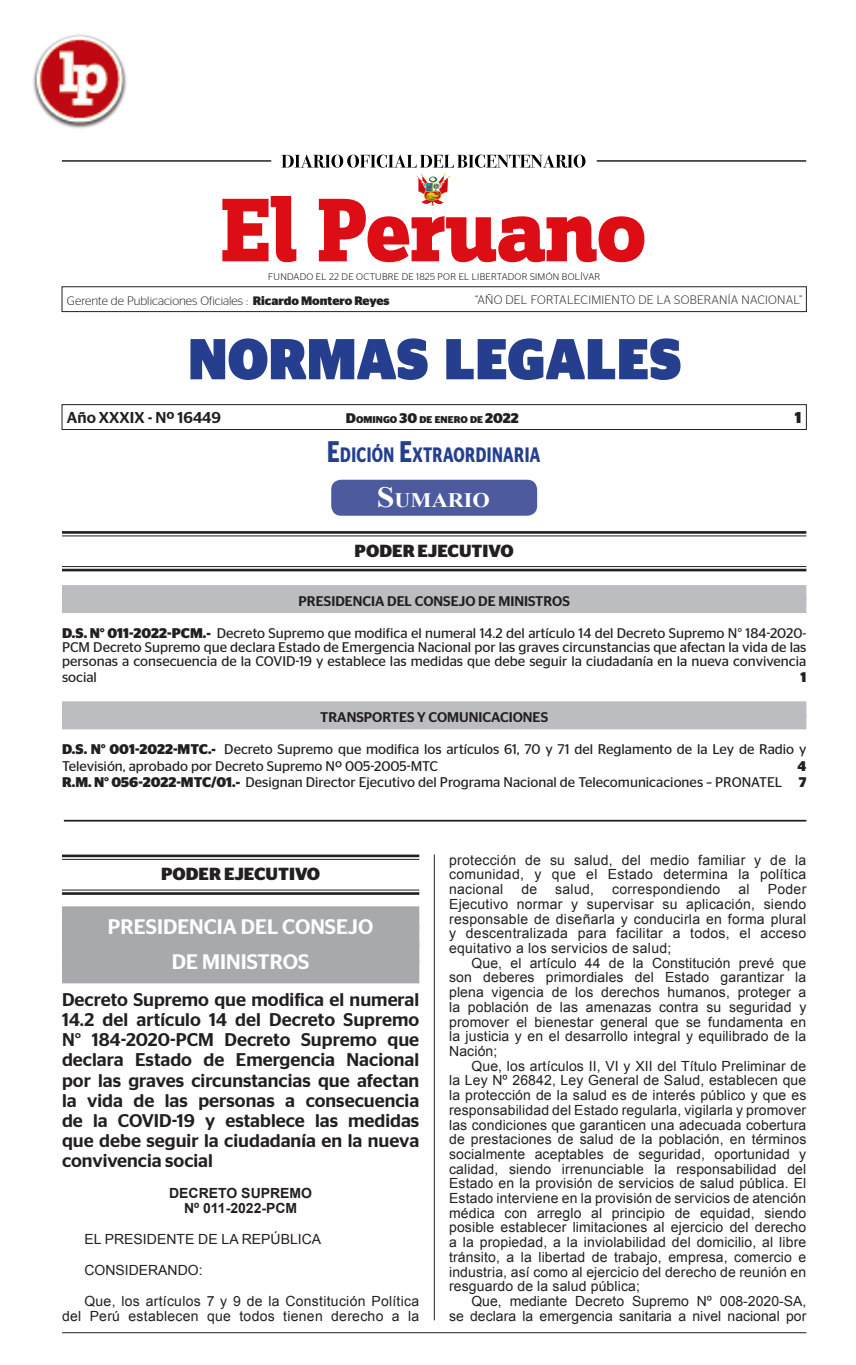
<style>
.page{position:relative;width:856px;height:1365px;background:#fff}
.page>*{position:absolute;margin:0;border:0;box-sizing:border-box;transform-origin:0 0}
.t1{font:900 57.4px "Stag Sans";color:#253f8e;scale:.92 1}
.t2{font:500 21px/35px "Stag Sans";color:#fff;text-align:center}
.t3{font:600 20.82px "Stag Sans";letter-spacing:.03em;color:#253f8e;scale:.73 1}
.t4{font:700 20.65px "Times New Roman";color:#fff;scale:1.08 1}
.t5{font:500 18.38px/20.1px "Stag Sans";color:#231f20;text-align:justify}
.t6{font:700 17.5px "Stag Sans";color:#231f20}
.t7{font:500 15.75px "Stag Sans";color:#231f20}
.t8{font:700 15.75px "Stag Sans";color:#231f20}
.t9{font:14px/14.7px "Arial";letter-spacing:.01em;color:#231f20;text-align:justify}
.t10{font:14px/14px "Stag Sans";color:#231f20;text-align:justify}
.t11{font:500 14px "Stag Sans";color:#231f20}
.t12{font:700 14px/14.7px "Arial";color:#231f20;text-align:center}
.t13{font:700 14px "Stag Sans";color:#231f20}
.t14{font:300 12.25px "Stag Sans";color:#231f20}
.t15{font:300 12.25px "Stag Sans";letter-spacing:.02em;color:#231f20}
.t16{font:700 9.8px "Stag Sans";color:#231f20}
.t17{font:300 9.62px "Stag Sans";letter-spacing:.03em;color:#000}
.t18{font:300 9.1px "Stag Sans";letter-spacing:.03em;color:#000}
.s1{font-weight:700}
.s2{font-size:14px}
.s3{font-size:29.75px}
.s4{font-size:29.4px}
</style>
<div class="page">
<hr style="left:62px;top:1332px;width:744px;height:1px;background:#231f20">
<div style="left:62px;top:404px;width:744px;height:25px;border:1px solid #231f20"></div>
<div style="left:62px;top:286px;width:744px;height:26px;border:1px solid #231f20"></div>
<hr style="left:62px;top:160px;width:209px;height:2px;background:#000">
<hr style="left:597px;top:160px;width:209px;height:2px;background:#000">
<img style="left:416px;top:173px;width:35px;height:23px">
<svg style="left:222px;top:196px;width:422px;height:66px"></svg>
<svg style="left:281px;top:155px;width:304px;height:13px"></svg>
<hr style="left:434px;top:854px;width:1px;height:466px;background:#231f20">
<div style="left:331px;top:479px;width:206px;height:36px;background:#4d5a9e;border-radius:10px"></div>
<hr style="left:62px;top:531px;width:744px;height:2px;background:#231f20">
<hr style="left:62px;top:535px;width:744px;height:1px;background:#231f20">
<hr style="left:62px;top:566px;width:744px;height:1px;background:#231f20">
<hr style="left:62px;top:568px;width:744px;height:3px;background:#231f20">
<div style="left:62px;top:585px;width:744px;height:15px;background:#bcbdc0"></div>
<div style="left:62px;top:597px;width:744px;height:16px;background:#bcbdc0"></div>
<div style="left:62px;top:701px;width:744px;height:16px;background:#bcbdc0"></div>
<div style="left:62px;top:713px;width:744px;height:16px;background:#bcbdc0"></div>
<hr style="left:64px;top:819px;width:742px;height:2px;background:#231f20">
<hr style="left:62px;top:854px;width:357px;height:3px;background:#231f20">
<hr style="left:62px;top:858px;width:357px;height:1px;background:#231f20">
<hr style="left:62px;top:889px;width:357px;height:1px;background:#231f20">
<hr style="left:62px;top:892px;width:357px;height:2px;background:#231f20">
<div style="left:62px;top:906px;width:357px;height:23px;background:#a8a9ad"></div>
<div style="left:62px;top:925px;width:357px;height:23px;background:#a8a9ad"></div>
<div style="left:62px;top:941px;width:357px;height:23px;background:#a8a9ad"></div>
<div style="left:62px;top:960px;width:357px;height:23px;background:#a8a9ad"></div>
<img style="left:33px;top:34px;width:94px;height:95px">
<p class="t17" style="left:268px;top:271px;width:333px">FUNDADO EL 22 DE OCTUBRE DE 1825 POR EL LIBERTADOR SIMÓN BOLÍVAR</p>
<p class="t18" style="left:311px;top:272px;width:279px">FUNDADO EL 22 DE OCTUBRE DE 1825 POR EL LIBERTADOR SIMÓN</p>
<p class="t15" style="left:475px;top:292px;width:329px">“AÑO DEL FORTALECIMIENTO DE LA SOBERANÍA NACIONAL”</p>
<p class="t14" style="left:67px;top:294px;width:324px">GERENTE DE PUBLICACIONES OFICIALES : <span class="s1">Ricardo Montero Reyes</span></p>
<h1 class="t1" style="left:188px;top:326px;width:538px">NORMAS LEGALES</h1>
<p class="t7" style="left:67px;top:408px;width:155px">Año XXXIX - Nº 16449</p>
<p class="t16" style="left:346px;top:413px;width:174px"><span class="s2">D</span>OMINGO <span class="s2">30</span> DE ENERO DE <span class="s2">2022</span></p>
<p class="t8" style="left:794px;top:408px;width:8px">1</p>
<h3 class="t3" style="left:327px;top:442px;width:293px"><span class="s3">E</span>DICIÓN <span class="s3">E</span>XTRAORDINARIA</h3>
<h3 class="t4" style="left:377px;top:486px;width:106px"><span class="s4">S</span>UMARIO</h3>
<p class="t6" style="left:354px;top:540px;width:161px">PODER EJECUTIVO</p>
<p class="t11" style="left:298px;top:593px;width:273px">PRESIDENCIA DEL CONSEJO DE MINISTROS</p>
<p class="t10" style="left:62px;top:625px;width:746px"><span class="s1">D.S. N° 011-2022-PCM.-</span> Decreto Supremo que modifica el numeral 14.2 del artículo 14 del Decreto Supremo N° 184-2020- PCM Decreto Supremo que declara Estado de Emergencia Nacional por las graves circunstancias que afectan la vida de las personas a consecuencia de la COVID-19 y establece las medidas que debe seguir la ciudadanía en la nueva convivencia</p>
<p class="t10" style="left:62px;top:670px;width:36px">social</p>
<p class="t13" style="left:800px;top:669px;width:7px">1</p>
<p class="t11" style="left:320px;top:709px;width:229px">TRANSPORTES Y COMUNICACIONES</p>
<p class="t10" style="left:62px;top:740px;width:746px;line-height:16.8px"><span class="s1">D.S. N° 001-2022-MTC.-</span> Decreto Supremo que modifica los artículos 61, 70 y 71 del Reglamento de la Ley de Radio y<br>Televisión, aprobado por Decreto Supremo Nº 005-2005-MTC</p>
<p class="t10" style="left:62px;top:757px;width:746px;line-height:16.8px;text-align:right"><span class="s1">4<br>R.M. N° 056-2022-MTC/01.-</span> Designan Director Ejecutivo del Programa Nacional de Telecomunicaciones – PRONATEL <span class="s1">7</span></p>
<p class="t6" style="left:161px;top:863px;width:161px">PODER EJECUTIVO</p>
<h2 class="t2" style="left:108px;top:909px;width:267px">PRESIDENCIA DEL CONSEJO<br>DE MINISTROS</h2>
<p class="t5" style="left:62px;top:989px;width:359px">Decreto Supremo que modifica el numeral 14.2 del artículo 14 del Decreto Supremo N° 184-2020-PCM Decreto Supremo que declara Estado de Emergencia Nacional por las graves circunstancias que afectan la vida de las personas a consecuencia de la COVID-19 y establece las medidas que debe seguir la ciudadanía en la nueva convivencia social</p>
<p class="t12" style="left:169px;top:1186px;width:144px">DECRETO SUPREMO<br>Nº 011-2022-PCM</p>
<p class="t9" style="left:84px;top:1231px;width:238px">EL PRESIDENTE DE LA REPÚBLICA</p>
<p class="t9" style="left:84px;top:1262px;width:120px">CONSIDERANDO:</p>
<p class="t9" style="left:62px;top:1294px;width:359px;text-align:right">Que, los artículos 7 y 9 de la Constitución Política del Perú establecen que todos tienen derecho a la</p>
<p class="t9" style="left:449px;top:852px;width:359px">protección de su salud, del medio familiar y de la comunidad, y que el Estado determina la política nacional</p>
<p class="t9" style="left:449px;top:882px;width:359px;text-indent:319px">Poder Ejecutivo normar y supervisar su aplicación, siendo responsable de diseñarla y conducirla en forma plural y descentralizada para facilitar a todos, el acceso equitativo a los servicios de salud;</p>
<p class="t9" style="left:449px;top:955px;width:359px;text-indent:22px">Que, el artículo 44 de la Constitución prevé que son deberes primordiales del Estado garantizar la plena vigencia de los derechos humanos, proteger a la población de las amenazas contra su seguridad y promover el bienestar general que se fundamenta en la justicia y en el desarrollo integral y equilibrado de la Nación;</p>
<p class="t9" style="left:449px;top:1058px;width:359px;text-indent:22px">Que, los artículos II, VI y XII del Título Preliminar de la Ley Nº 26842, Ley General de Salud, establecen que la protección de la salud es de interés público y que es responsabilidad del Estado regularla, vigilarla y promover las condiciones que garanticen una adecuada cobertura de prestaciones de salud de la población, en términos socialmente aceptables de seguridad, oportunidad y calidad, siendo irrenunciable la responsabilidad del Estado en la provisión de servicios de salud pública. El Estado interviene en la provisión de servicios de atención médica con arreglo al principio de equidad, siendo posible establecer limitaciones al ejercicio del derecho a la propiedad, a la inviolabilidad del domicilio, al libre tránsito, a la libertad de trabajo, empresa, comercio e industria, así como al ejercicio del derecho de reunión en resguardo de la salud pública;</p>
<p class="t9" style="left:449px;top:1293px;width:359px;text-align:right">Que, mediante Decreto Supremo Nº 008-2020-SA,<br>se declara la emergencia sanitaria a nivel nacional por</p>
<p class="t9" style="left:521px;top:882px;width:17px">de</p>
<p class="t9" style="left:555px;top:882px;width:40px">salud,</p>
<p class="t9" style="left:612px;top:882px;width:110px">correspondiendo</p>
<p class="t9" style="left:738px;top:882px;width:13px">al</p>
</div>
